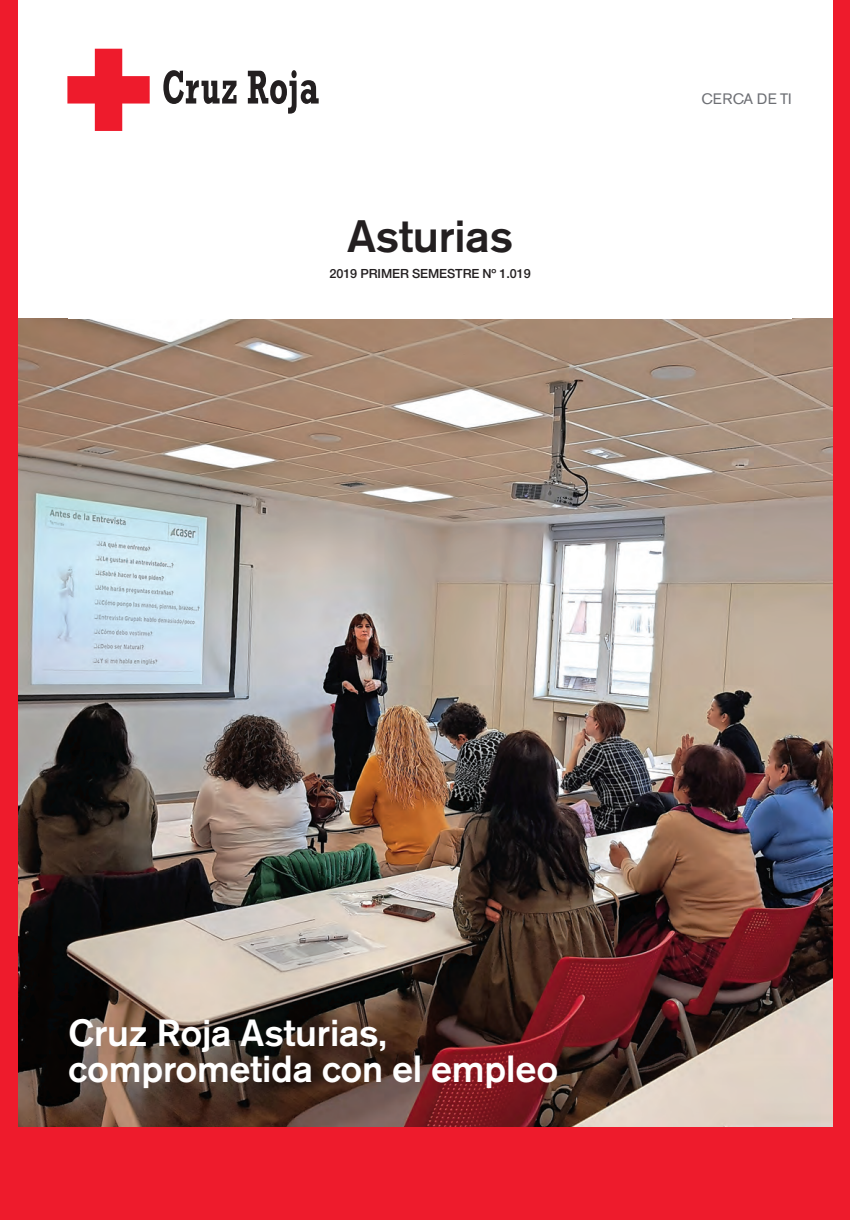
<style>
.page{position:relative;width:850px;height:1220px;background:#fff}
.page>*{position:absolute;margin:0;border:0;box-sizing:border-box;transform-origin:0 0}
.t1{font:500 45px "Akzidenz Grotesk BE";letter-spacing:-.005em;color:#231f20}
.t2{font:500 37.5px/36px "Akzidenz Grotesk BE";letter-spacing:-.005em;color:#fff}
.t3{font:15px "Akzidenz Grotesk BE";letter-spacing:.015em;color:#6d6f74}
.t4{font:500 12.6px "Helvetica Neue";letter-spacing:-.005em;color:#231f20}
</style>
<div class="page">
<img style="left:18px;top:318px;width:815px;height:809px">
<svg style="left:163px;top:70px;width:73px;height:34px"></svg>
<svg style="left:248px;top:70px;width:70px;height:44px"></svg>
<svg style="left:67px;top:49px;width:83px;height:82px"></svg>
<div style="left:0;top:0;width:18px;height:1219px;background:#ee1b2c"></div>
<div style="left:833px;top:0;width:16px;height:1219px;background:#ee1b2c"></div>
<div style="left:0;top:1127px;width:849px;height:92px;background:#ee1b2c"></div>
<p class="t1" style="left:347px;top:220px;width:168px">Asturias</p>
<p class="t4" style="left:329px;top:268px;width:203px">2019 PRIMER SEMESTRE Nº 1.019</p>
<p class="t3" style="left:701px;top:93px;width:92px">CERCA DE TI</p>
<p class="t2" style="left:68px;top:1017px;width:491px">Cruz Roja Asturias, comprometida con el empleo</p>
</div>
